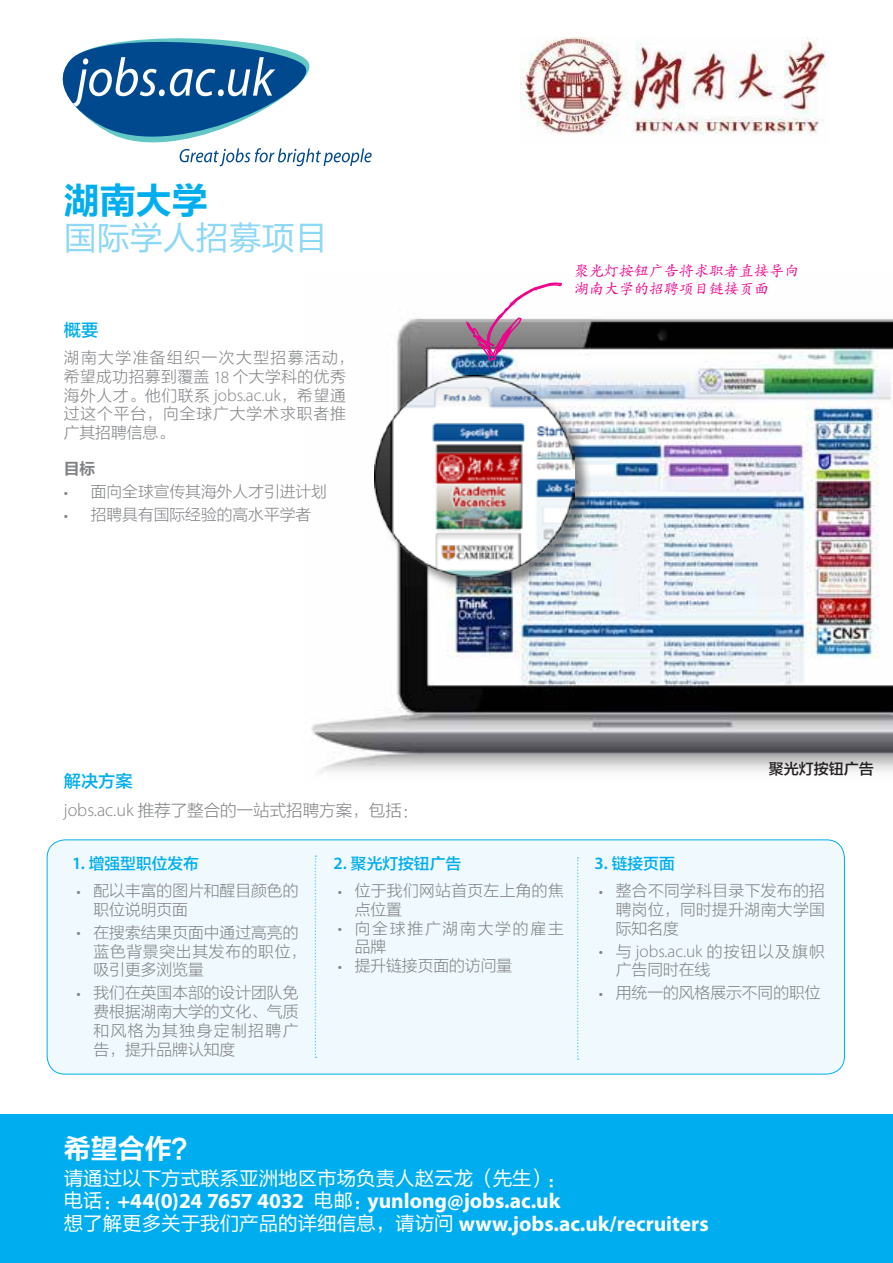
<style>
.page{position:relative;width:893px;height:1263px;background:#fff}
.page>*{position:absolute;margin:0;border:0;box-sizing:border-box;transform-origin:0 0}
.t1{font:36px "WA Lan Ting Hei B GBK";color:#00aeef}
.t2{font:33px "WA Lan Ting Hei";color:#8dd7f7}
.t3{font:27px "WA Lan Ting Hei B GBK";color:#fff}
.t4{font:700 21.45px/22.5px "Myriad Pro";color:#fff}
.t5{font:19.5px "WA Lan Ting Hei";color:#fff}
.t6{font:300 17.4px "Myriad Pro";color:#808285}
.t7{font:17.25px "WA Lan Ting Hei DB GBK";color:#00aeef}
.t8{font:16.5px "WA Lan Ting Hei EL GBK";color:#808285}
.t9{font:15.75px/18.8px "WA Lan Ting Hei EL GBK";color:#808285}
.t10{font:15.75px/18.8px "WA Lan Ting Hei EL GBK";letter-spacing:.06em;color:#808285}
.t11{font:15.75px "WA Lan Ting Hei DB GBK";color:#00aeef}
.t12{font:15.75px/18.8px "WA Lan Ting Hei EL GBK";letter-spacing:.025em;color:#808285}
.t13{font:15.75px/18.8px "WA Lan Ting Hei EL GBK";letter-spacing:.115em;color:#808285}
.t14{font:15.75px "WA Lan Ting Hei B GBK";color:#808285}
.t15{font:15px/18px "DF Kai GB W5";color:#ed028c}
.t16{font:15px "WA Lan Ting Hei DB GBK";color:#231f20}
.s1{font-family:"Myriad Pro";font-weight:300;font-size:17.4px}
.s2{font-family:"Myriad Pro";font-weight:300;font-size:18.15px}
.s3{font-family:"Myriad Pro";font-weight:600;font-size:17.4px}
.s4{font-family:"WA Lan Ting Hei EL GBK";font-weight:400;font-size:15.75px}
.s5{font-family:"WA Lan Ting Hei";font-weight:400;font-size:19.5px}
</style>
<div class="page">
<svg style="left:63px;top:38px;width:309px;height:128px"></svg>
<div style="left:0;top:1115px;width:893px;height:148px;background:#00aeef"></div>
<img style="left:311px;top:318px;width:582px;height:456px">
<div style="left:47px;top:840px;width:797px;height:234px;background:#f0f9fd;border-radius:18px"></div>
<div style="left:47px;top:839px;width:798px;height:235px;border:1px solid #00aeef;border-radius:18px"></div>
<div style="left:375px;top:376px;width:216px;height:218px;background:#231f20;opacity:.5"></div>
<img style="left:374px;top:376px;width:201px;height:201px">
<svg style="left:438px;top:282px;width:125px;height:80px"></svg>
<svg style="left:577px;top:857px;width:2px;height:203px"></svg>
<svg style="left:315px;top:855px;width:1px;height:203px"></svg>
<img style="left:520px;top:37px;width:309px;height:98px">
<h1 class="t1" style="left:64px;top:181px;width:145px">湖南大学</h1>
<h2 class="t2" style="left:64px;top:220px;width:265px">国际学人招募项目</h2>
<p class="t7" style="left:64px;top:320px;width:36px">概要</p>
<p class="t10" style="left:64px;top:349px;width:291px">湖南大学准备组织一次大型招募活动，希望成功招募到覆盖 <span class="s1">18</span> 个大学科的优秀海外人才。他们联系 <span class="s1">jobs.ac.uk</span>，希望通过这个平台，向全球广大学术求职者推广其招聘信息。</p>
<p class="t14" style="left:64px;top:460px;width:33px">目标</p>
<p class="t9" style="left:64px;top:483px;width:265px"><span class="s1">•</span> 面向全球宣传其海外人才引进计划</p>
<p class="t9" style="left:64px;top:506px;width:249px"><span class="s1">•</span> 招聘具有国际经验的高水平学者</p>
<p class="t15" style="left:574px;top:262px;width:228px">聚光灯按钮广告将求职者直接导向湖南大学的招聘项目链接页面</p>
<p class="t7" style="left:64px;top:772px;width:70px">解决方案</p>
<p class="t8" style="left:64px;top:801px;width:356px"><span class="s2">jobs.ac.uk</span> 推荐了整合的一站式招聘方案，包括：</p>
<p class="t11" style="left:72px;top:855px;width:128px"><span class="s3">1.</span> 增强型职位发布</p>
<p class="t9" style="left:94px;top:882px;width:206px;text-indent:-17px"><span class="s1">•</span> 配以丰富的图片和醒目颜色的职位说明页面</p>
<p class="t9" style="left:94px;top:923px;width:214px;text-indent:-17px"><span class="s1">•</span> 在搜索结果页面中通过高亮的蓝色背景突出其发布的职位，吸引更多浏览量</p>
<p class="t9" style="left:94px;top:984px;width:206px;text-align:justify;text-indent:-17px"><span class="s1">•</span> 我们在英国本部的设计团队免费根据湖南大学的文化、气质和风格为其独身定制招聘广告，提升品牌认知度</p>
<p class="t11" style="left:333px;top:855px;width:129px"><span class="s3">2.</span> 聚光灯按钮广告</p>
<p class="t12" style="left:355px;top:882px;width:211px;text-indent:-17px"><span class="s1">•</span> 位于我们网站首页左上角的焦点位置</p>
<p class="t13" style="left:355px;top:919px;width:211px;text-indent:-17px"><span class="s1">•</span> 向全球推广湖南大学的雇主品牌</p>
<p class="t9" style="left:338px;top:957px;width:176px"><span class="s1">•</span> 提升链接页面的访问量</p>
<p class="t16" style="left:769px;top:761px;width:106px">聚光灯按钮广告</p>
<p class="t11" style="left:595px;top:855px;width:82px"><span class="s3">3.</span> 链接页面</p>
<p class="t9" style="left:616px;top:882px;width:211px;text-align:justify;text-indent:-17px"><span class="s1">•</span> 整合不同学科目录下发布的招聘岗位，同时提升湖南大学国际知名度</p>
<p class="t6" style="left:599px;top:941px;width:228px">• <span class="s4">与</span> jobs.ac.uk <span class="s4">的按钮以及旗帜</span></p>
<p class="t9" style="left:616px;top:961px;width:96px">广告同时在线</p>
<p class="t9" style="left:599px;top:984px;width:223px"><span class="s1">•</span> 用统一的风格展示不同的职位</p>
<h3 class="t3" style="left:64px;top:1133px;width:136px">希望合作？</h3>
<p class="t5" style="left:64px;top:1167px;width:504px">请通过以下方式联系亚洲地区市场负责人赵云龙（先生）：</p>
<h3 class="t4" style="left:64px;top:1189px;width:646px"><span class="s5">电话：</span>+44(0)24 7657 4032 <span class="s5">电邮：</span>yunlong@jobs.ac.uk<br><span class="s5">想了解更多关于我们产品的详细信息，请访问</span> www.jobs.ac.uk/recruiters</h3>
</div>
